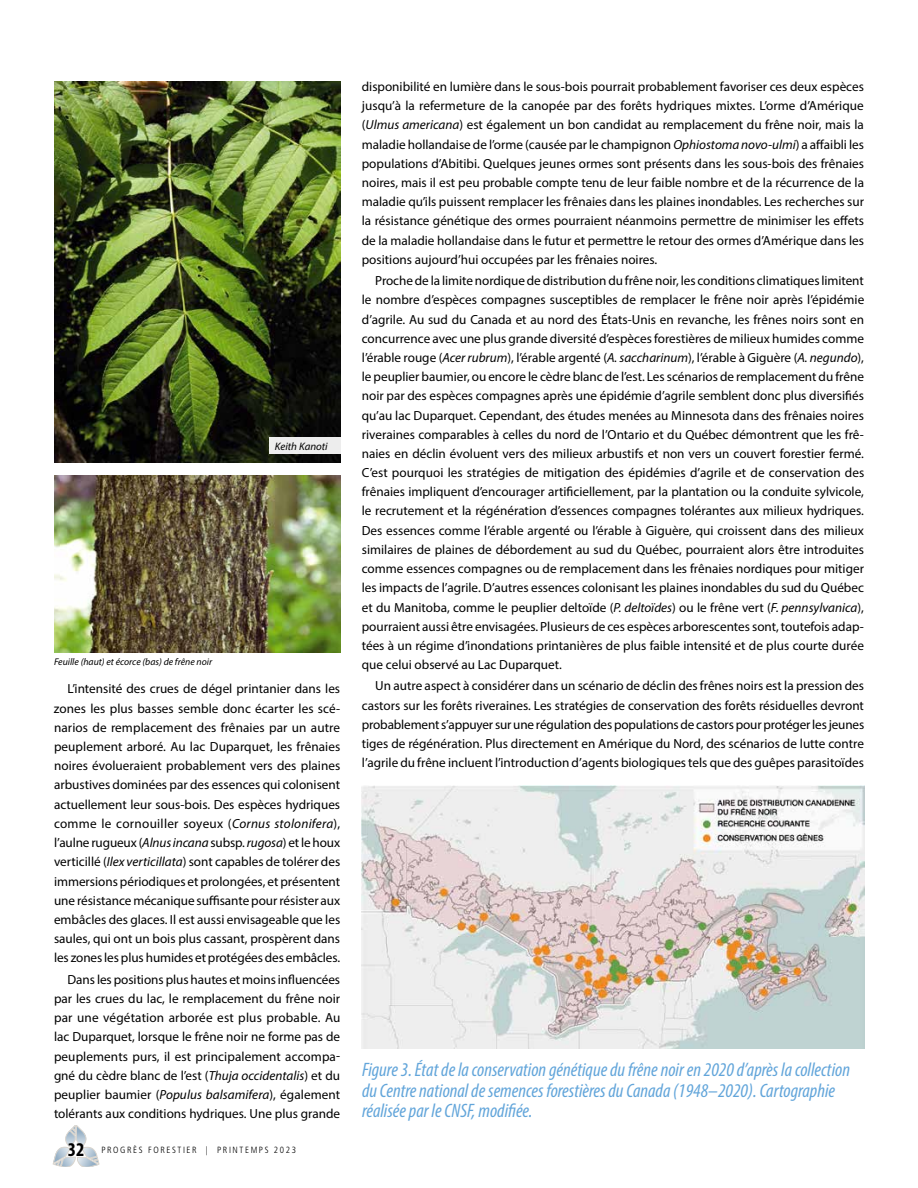
<style>
.page{position:relative;width:918px;height:1188px;background:#fff}
.page>*{position:absolute;margin:0;border:0;box-sizing:border-box;transform-origin:0 0}
.t1{font:italic condensed 19.5px/20.2px "Myriad Pro";color:#62a5da}
.t2{font:13.2px/19.2px "Myriad Pro";color:#000;text-align:justify}
.t3{font:italic 10.8px "Myriad Pro";color:#000}
.t4{font:italic 9.75px "Myriad Pro";color:#000}
.t5{font:9px "Frutiger LT 47 Lt Cn";letter-spacing:.18em;color:#000}
.s1{font-style:italic}
.s2{font-family:"Myriad Pro";font-weight:700;font-stretch:condensed;font-size:19.5px}
</style>
<div class="page">
<svg style="left:53px;top:1125px;width:46px;height:42px"></svg>
<img style="left:362px;top:785px;width:502px;height:263px">
<img style="left:54px;top:81px;width:286px;height:382px">
<img style="left:54px;top:476px;width:286px;height:176px">
<div style="left:269px;top:437px;width:77px;height:17px;background:#ededed"></div>
<p class="t3" style="left:275px;top:439px;width:54px">Keith Kanoti</p>
<p class="t4" style="left:54px;top:656px;width:160px">Feuille (haut) et écorce (bas) de frêne noir</p>
<p class="t2" style="left:54px;top:679px;width:288px;text-indent:14px">L’intensité des crues de dégel printanier dans les zones les plus basses semble donc écarter les scé&shy;narios de remplacement des frênaies par un autre peuplement arboré. Au lac Duparquet, les frênaies noires évolueraient probablement vers des plaines arbustives dominées par des essences qui colonisent actuellement leur sous-bois. Des espèces hydriques comme le cornouiller soyeux (<span class="s1">Cornus stolonifera</span>), l’aulne rugueux (<span class="s1">Alnus incana</span> subsp. <span class="s1">rugosa</span>) et le houx verticillé (<span class="s1">Ilex verticillata</span>) sont capables de tolérer des immersions périodiques et prolongées, et présentent une résistance mécanique suffisante pour résister aux embâcles des glaces. Il est aussi envisageable que les saules, qui ont un bois plus cassant, prospèrent dans les zones les plus humides et protégées des embâcles.</p>
<p class="t2" style="left:54px;top:969px;width:288px;text-indent:14px">Dans les positions plus hautes et moins influencées par les crues du lac, le remplacement du frêne noir par une végétation arborée est plus probable. Au lac Duparquet, lorsque le frêne noir ne forme pas de peuplements purs, il est principalement accompa&shy;gné du cèdre blanc de l’est (<span class="s1">Thuja occidentalis</span>) et du peuplier baumier (<span class="s1">Populus balsamifera</span>), également tolérants aux conditions hydriques. Une plus grande</p>
<p class="t5" style="left:68px;top:1145px;width:230px"><span class="s2">32</span> PROGRÈS FORESTIER | PRINTEMPS 2023</p>
<p class="t2" style="left:362px;top:77px;width:504px">disponibilité en lumière dans le sous-bois pourrait probablement favoriser ces deux espèces jusqu’à la refermeture de la canopée par des forêts hydriques mixtes. L’orme d’Amérique (<span class="s1">Ulmus americana</span>) est également un bon candidat au remplacement du frêne noir, mais la maladie hollandaise de l’orme (causée par le champignon <span class="s1">Ophiostoma novo-ulmi</span>) a affaibli les populations d’Abitibi. Quelques jeunes ormes sont présents dans les sous-bois des frênaies noires, mais il est peu probable compte tenu de leur faible nombre et de la récurrence de la maladie qu’ils puissent remplacer les frênaies dans les plaines inondables. Les recherches sur la résistance génétique des ormes pourraient néanmoins permettre de minimiser les effets de la maladie hollandaise dans le futur et permettre le retour des ormes d’Amérique dans les positions aujourd’hui occupées par les frênaies noires.</p>
<p class="t2" style="left:362px;top:271px;width:504px;text-indent:14px">Proche de la limite nordique de distribution du frêne noir, les conditions climatiques limitent le nombre d’espèces compagnes susceptibles de remplacer le frêne noir après l’épidémie d’agrile. Au sud du Canada et au nord des États-Unis en revanche, les frênes noirs sont en concurrence avec une plus grande diversité d’espèces forestières de milieux humides comme l’érable rouge (<span class="s1">Acer rubrum</span>), l’érable argenté (<span class="s1">A. saccharinum</span>), l’érable à Giguère (<span class="s1">A. negundo</span>), le peuplier baumier, ou encore le cèdre blanc de l’est. Les scénarios de remplacement du frêne noir par des espèces compagnes après une épidémie d’agrile semblent donc plus diversifiés qu’au lac Duparquet. Cependant, des études menées au Minnesota dans des frênaies noires riveraines comparables à celles du nord de l’Ontario et du Québec démontrent que les frê&shy;naies en déclin évoluent vers des milieux arbustifs et non vers un couvert forestier fermé.<br>C’est pourquoi les stratégies de mitigation des épidémies d’agrile et de conservation des frênaies impliquent d’encourager artificiellement, par la plantation ou la conduite sylvicole, le recrutement et la régénération d’essences compagnes tolérantes aux milieux hydriques.<br>Des essences comme l’érable argenté ou l’érable à Giguère, qui croissent dans des milieux similaires de plaines de débordement au sud du Québec, pourraient alors être introduites comme essences compagnes ou de remplacement dans les frênaies nordiques pour mitiger les impacts de l’agrile. D’autres essences colonisant les plaines inondables du sud du Québec et du Manitoba, comme le peuplier deltoïde (<span class="s1">P. deltoïdes</span>) ou le frêne vert (<span class="s1">F. pennsylvanica</span>), pourraient aussi être envisagées. Plusieurs de ces espèces arborescentes sont, toutefois adap&shy;tées à un régime d’inondations printanières de plus faible intensité et de plus courte durée que celui observé au Lac Duparquet.</p>
<p class="t2" style="left:362px;top:676px;width:504px;text-indent:14px">Un autre aspect à considérer dans un scénario de déclin des frênes noirs est la pression des castors sur les forêts riveraines. Les stratégies de conservation des forêts résiduelles devront probablement s’appuyer sur une régulation des populations de castors pour protéger les jeunes tiges de régénération. Plus directement en Amérique du Nord, des scénarios de lutte contre l’agrile du frêne incluent l’introduction d’agents biologiques tels que des guêpes parasitoïdes</p>
<h1 class="t1" style="left:362px;top:1059px;width:489px">Figure 3. État de la conservation génétique du frêne noir en 2020 d’après la collection du Centre national de semences forestières du Canada (1948–2020). Cartographie réalisée par le CNSF, modifiée.</h1>
</div>
